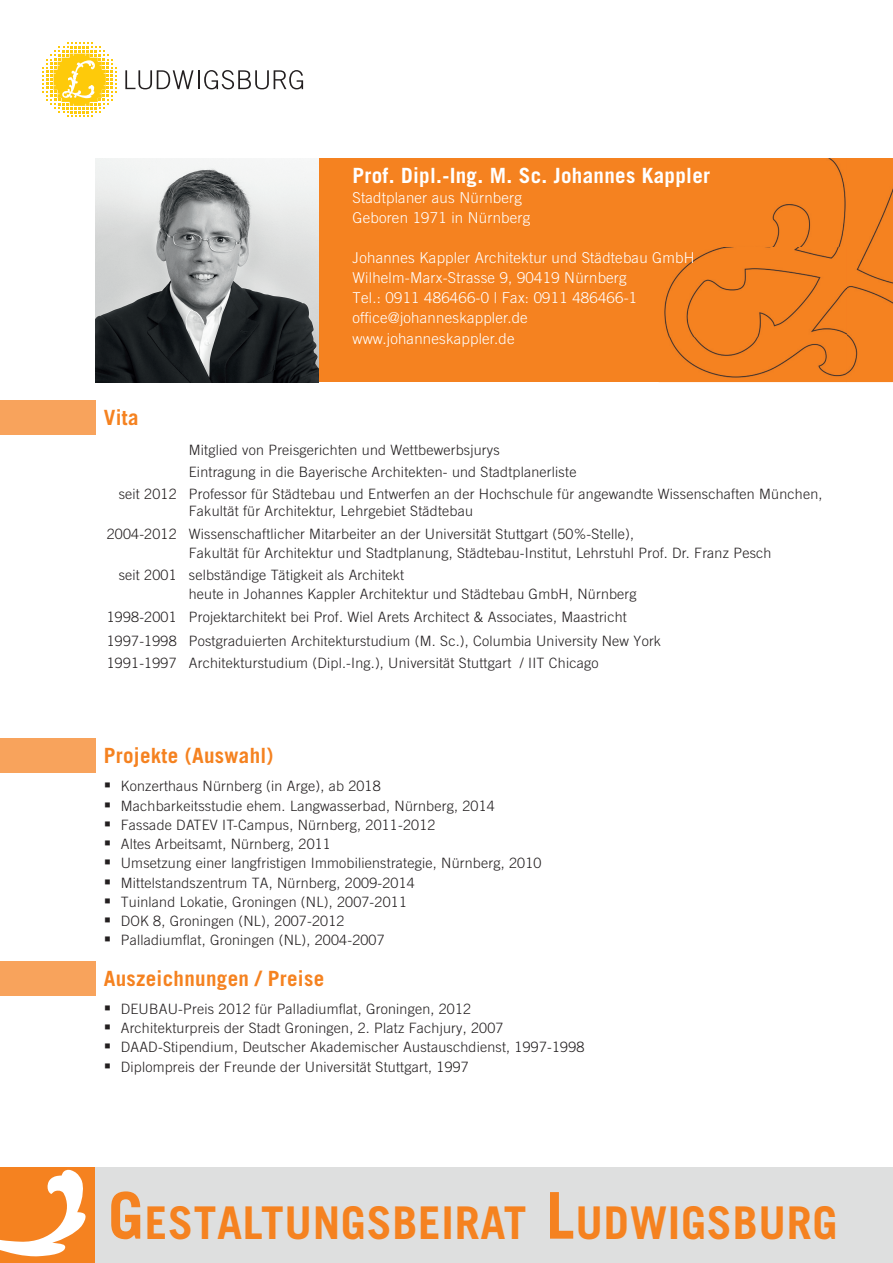
<style>
.page{position:relative;width:893px;height:1263px;background:#fff}
.page>*{position:absolute;margin:0;border:0;box-sizing:border-box;transform-origin:0 0}
.t1{font:700 45.15px "Ludwigsburg Trade Gothic";color:#f58220}
.t2{font:700 21px "Ludwigsburg Trade Gothic";color:#f58220}
.t3{font:700 21px "Ludwigsburg Trade Gothic";color:#fff}
.t4{font:300 15px/20.1px "Ludwigsburg Trade Gothic";color:#fff}
.t5{font:300 14.25px/22.4px "Ludwigsburg Trade Gothic";color:#231f20}
.s1{font-size:64.5px}
</style>
<div class="page">
<div style="left:318px;top:159px;width:575px;height:223px;background:#f58220"></div>
<div style="left:0;top:739px;width:95px;height:34px;background:#f8a35c"></div>
<div style="left:0;top:961px;width:95px;height:34px;background:#f8a35c"></div>
<svg style="left:43px;top:43px;width:74px;height:74px"></svg>
<svg style="left:125px;top:70px;width:178px;height:19px"></svg>
<div style="left:0;top:1168px;width:95px;height:95px;background:#f58220"></div>
<svg style="left:0;top:1169px;width:86px;height:87px"></svg>
<div style="left:95px;top:1168px;width:798px;height:95px;background:#dedfdf"></div>
<img style="left:664px;top:159px;width:229px;height:219px">
<img style="left:95px;top:159px;width:223px;height:223px">
<div style="left:0;top:400px;width:95px;height:34px;background:#f8a35c"></div>
<h2 class="t2" style="left:104px;top:404px;width:37px">Vita</h2>
<h2 class="t3" style="left:352px;top:162px;width:360px">Prof. Dipl.-Ing. M. Sc. Johannes Kappler</h2>
<p class="t4" style="left:352px;top:187px;width:179px">Stadtplaner aus Nürnberg<br>Geboren 1971 in Nürnberg</p>
<p class="t4" style="left:352px;top:247px;width:344px">Johannes Kappler Architektur und Städtebau GmbH Wilhelm-Marx-Strasse 9, 90419 Nürnberg<br>Tel.: 0911 486466-0 | Fax: 0911 486466-1 office@johanneskappler.de<br>www.johanneskappler.de</p>
<p class="t5" style="left:189px;top:438px;width:313px">Mitglied von Preisgerichten und Wettbewerbsjurys</p>
<p class="t5" style="left:189px;top:461px;width:389px">Eintragung in die Bayerische Architekten- und Stadtplanerliste</p>
<p class="t5" style="left:119px;top:483px;width:705px">seit 2012 Professor für Städtebau und Entwerfen an der Hochschule für angewandte Wissenschaften München,</p>
<p class="t5" style="left:107px;top:500px;width:529px;text-indent:82px">Fakultät für Architektur, Lehrgebiet Städtebau<br>2004-2012 Wissenschaftlicher Mitarbeiter an der Universität Stuttgart (50%-Stelle),</p>
<p class="t5" style="left:119px;top:541px;width:655px;text-indent:70px">Fakultät für Architektur und Stadtplanung, Städtebau-Institut, Lehrstuhl Prof. Dr. Franz Pesch seit 2001 selbständige Tätigkeit als Architekt</p>
<p class="t5" style="left:107px;top:583px;width:532px;text-indent:82px">heute in Johannes Kappler Architektur und Städtebau GmbH, Nü rnberg<br>1998-2001 Projektarchitekt bei Prof. Wiel Arets Architect &amp; Associates, Maastricht</p>
<p class="t5" style="left:107px;top:629px;width:556px">1997-1998 Postgraduierten Architekturstudium (M. Sc.), Columbia University New York<br>1991-1997 Architekturstudium (Dipl.-Ing.), Universität Stuttgart / IIT Chicago</p>
<h2 class="t2" style="left:104px;top:743px;width:172px">Projekte (Auswahl)</h2>
<p class="t5" style="left:104px;top:775px;width:279px">▪ Konzerthaus Nürnberg (in Arge), ab 2018</p>
<p class="t5" style="left:104px;top:794px;width:393px">▪ Machbarkeitsstudie ehem. Langwasserbad, Nürnberg, 2014</p>
<p class="t5" style="left:104px;top:813px;width:333px">▪ Fassade DATEV IT-Campus, Nürnberg, 2011-2012</p>
<p class="t5" style="left:104px;top:833px;width:229px">▪ Altes Arbeitsamt, Nürnberg, 2011</p>
<p class="t5" style="left:104px;top:852px;width:439px">▪ Umsetzung einer langfristigen Immobilienstrategie, Nürnberg, 2010</p>
<p class="t5" style="left:104px;top:871px;width:313px">▪ Mittelstandszentrum TA, Nü rnberg, 2009-2014</p>
<p class="t5" style="left:104px;top:890px;width:305px">▪ Tuinland Lokatie, Groningen (NL), 2007-2011</p>
<p class="t5" style="left:104px;top:909px;width:242px">▪ DOK 8, Groningen (NL), 2007-2012</p>
<p class="t5" style="left:104px;top:929px;width:283px">▪ Palladiumflat, Groningen (NL), 2004-2007</p>
<h2 class="t2" style="left:104px;top:965px;width:222px">Auszeichnungen / Preise</h2>
<p class="t5" style="left:104px;top:997px;width:369px">▪ DEUBAU-Preis 2012 für Palladiumflat, Groningen, 2012</p>
<p class="t5" style="left:104px;top:1017px;width:401px">▪ Architekturpreis der Stadt Groningen, 2. Platz Fachjury, 2007</p>
<p class="t5" style="left:104px;top:1036px;width:482px">▪ DAAD-Stipendium, Deutscher Akademischer Austauschdienst, 1997-1998</p>
<p class="t5" style="left:104px;top:1055px;width:367px">▪ Diplompreis der Freunde der Universität Stuttgart, 1997</p>
<h1 class="t1" style="left:108px;top:1195px;width:732px"><span class="s1">G</span>ESTALTUNGSBEIRAT <span class="s1">L</span>UDWIGSBURG</h1>
</div>
